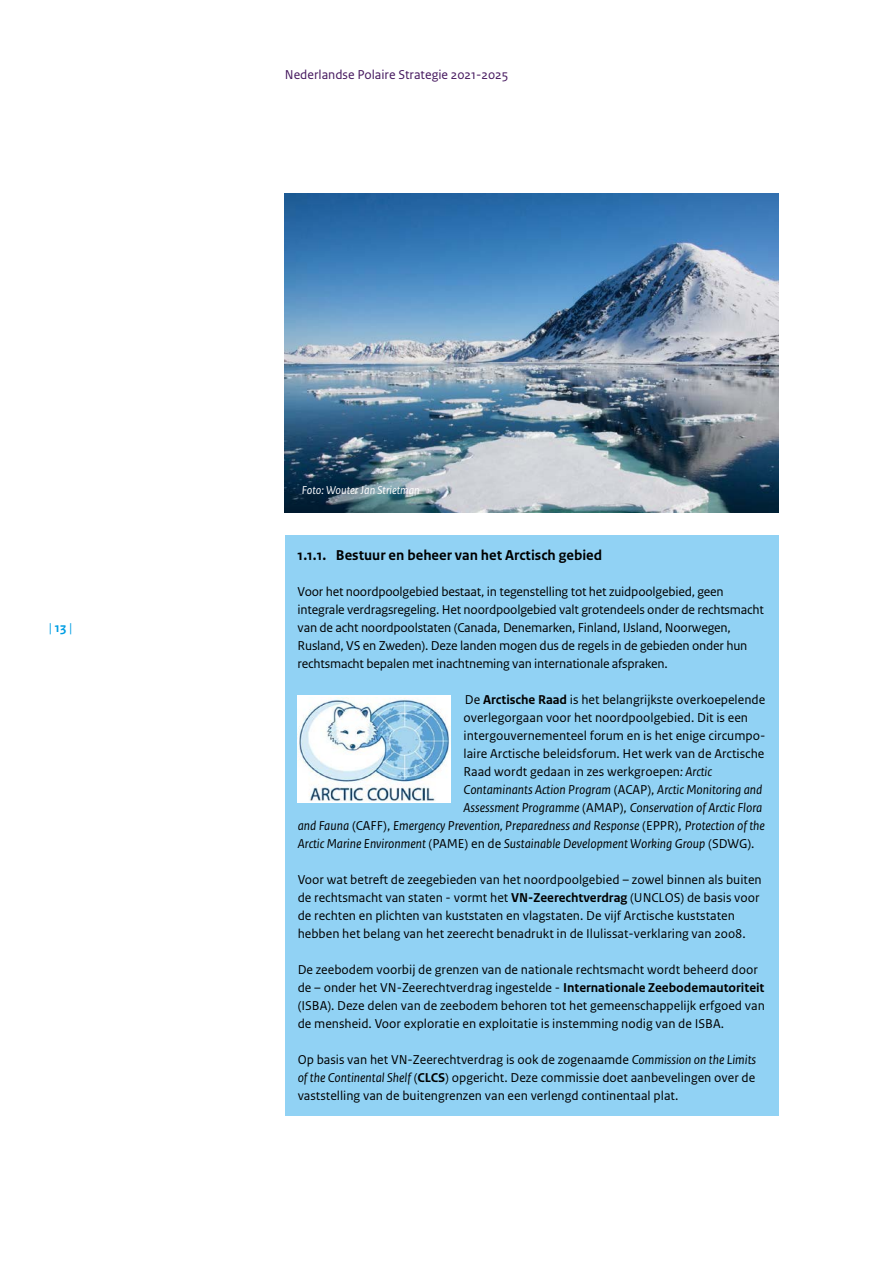
<style>
.page{position:relative;width:893px;height:1263px;background:#fff}
.page>*{position:absolute;margin:0;border:0;box-sizing:border-box;transform-origin:0 0}
.Alineakop_Sans_Gearc{font:700 15px "Rijksoverheid Sans Text";color:#000}
._10_RO_Broodtekst_Sa{font:13.5px/18px "Rijksoverheid Sans Text";color:#000}
._10_RO_Broodtekst_Sa-2{font:italic 13.5px "Rijksoverheid Sans Text";color:#000}
.t1{font:13.5px "Rijksoverheid Sans Text Regular 2";color:#44165d}
.t2{font:13.5px "Rijksoverheid Sans Text";color:#009ee3}
.t3{font:italic 12px "Rijksoverheid Sans Text";color:#fff}
.s1{font-weight:700}
.s2{font-style:italic}
.s3{font-style:normal}
</style>
<div class="page">
<div style="left:285px;top:535px;width:493px;height:40px;background:#91d2f4"></div>
<div style="left:285px;top:572px;width:493px;height:111px;background:#91d2f4"></div>
<div style="left:285px;top:680px;width:493px;height:183px;background:#91d2f4"></div>
<div style="left:285px;top:860px;width:493px;height:93px;background:#91d2f4"></div>
<div style="left:285px;top:950px;width:493px;height:93px;background:#91d2f4"></div>
<div style="left:285px;top:1040px;width:493px;height:75px;background:#91d2f4"></div>
<img style="left:285px;top:194px;width:493px;height:319px">
<div style="left:298px;top:695px;width:153px;height:108px;background:#fff"></div>
<img style="left:298px;top:697px;width:152px;height:104px">
<p class="t2" style="left:49px;top:620px;width:25px">| <span class="s1">13</span> |</p>
<p class="t1" style="left:285px;top:67px;width:225px">Nederlandse Polaire Strategie 2021-2025</p>
<p class="t3" style="left:302px;top:484px;width:119px">Foto: Wouter Jan Strietman</p>
<h4 class="Alineakop_Sans_Gearc" style="left:298px;top:546px;width:306px">1.1.1. Bestuur en beheer van het Arctisch gebied</h4>
<p class="_10_RO_Broodtekst_Sa" style="left:298px;top:583px;width:468px">Voor het noordpoolgebied bestaat, in tegenstelling tot het zuidpoolgebied, geen integrale verdragsregeling. Het noordpoolgebied valt grotendeels onder de rechtsmacht van de acht noordpoolstaten (Canada, Denemarken, Finland, IJsland, Noorwegen, Rusland, VS en Zweden). Deze landen mogen dus de regels in de gebieden onder hun rechtsmacht bepalen met inachtneming van internationale afspraken.</p>
<p class="_10_RO_Broodtekst_Sa" style="left:465px;top:691px;width:302px">De <span class="s1">Arctische Raad</span> is het belangrijkste overkoepelende</p>
<p class="_10_RO_Broodtekst_Sa" style="left:463px;top:709px;width:286px">overlegorgaan voor het noordpoolgebied. Dit is een</p>
<p class="_10_RO_Broodtekst_Sa" style="left:463px;top:727px;width:303px">intergouvernementeel forum en is het enige circumpo-</p>
<p class="_10_RO_Broodtekst_Sa" style="left:463px;top:745px;width:302px">laire Arctische beleidsforum. Het werk van de Arctische</p>
<p class="_10_RO_Broodtekst_Sa" style="left:463px;top:763px;width:250px">Raad wordt gedaan in zes werkgroepen<span class="s2">: Arctic</span></p>
<p class="_10_RO_Broodtekst_Sa-2" style="left:463px;top:782px;width:300px">Contaminants Action Program <span class="s3">(ACAP),</span> Arctic Monitoring and</p>
<p class="_10_RO_Broodtekst_Sa-2" style="left:463px;top:800px;width:300px">Assessment Programme <span class="s3">(AMAP),</span> Conservation of Arctic Flora</p>
<p class="_10_RO_Broodtekst_Sa-2" style="left:298px;top:818px;width:469px">and Fauna <span class="s3">(CAFF),</span> Emergency Prevention, Preparedness and Response <span class="s3">(EPPR),</span> Protection of the</p>
<p class="_10_RO_Broodtekst_Sa-2" style="left:298px;top:836px;width:458px">Arctic Marine Environment <span class="s3">(PAME) en de</span> Sustainable Development Working Group <span class="s3">(SDWG).</span></p>
<p class="_10_RO_Broodtekst_Sa" style="left:298px;top:871px;width:466px">Voor wat betreft de zeegebieden van het noordpoolgebied – zowel binnen als buiten de rechtsmacht van staten - vormt het <span class="s1">VN-Zeerechtverdrag</span> (UNCLOS) de basis voor de rechten en plichten van kuststaten en vlagstaten. De vijf Arctische kuststaten hebben het belang van het zeerecht benadrukt in de Ilulissat-verklaring van 2008.</p>
<p class="_10_RO_Broodtekst_Sa" style="left:298px;top:961px;width:469px">De zeebodem voorbij de grenzen van de nationale rechtsmacht wordt beheerd door de – onder het VN-Zeerechtverdrag ingestelde - <span class="s1">Internationale Zeebodemautoriteit </span>(ISBA). Deze delen van de zeebodem behoren tot het gemeenschappelijk erfgoed van de mensheid. Voor exploratie en exploitatie is instemming nodig van de ISBA.</p>
<p class="_10_RO_Broodtekst_Sa" style="left:298px;top:1051px;width:460px;text-align:justify">Op basis van het VN-Zeerechtverdrag is ook de zogenaamde <span class="s2">Commission on the Limits of the Continental Shelf</span> (<span class="s1">CLCS</span>) opgericht. Deze commissie doet aanbevelingen over de vaststelling van de buitengrenzen van een verlengd continentaal plat.</p>
</div>
